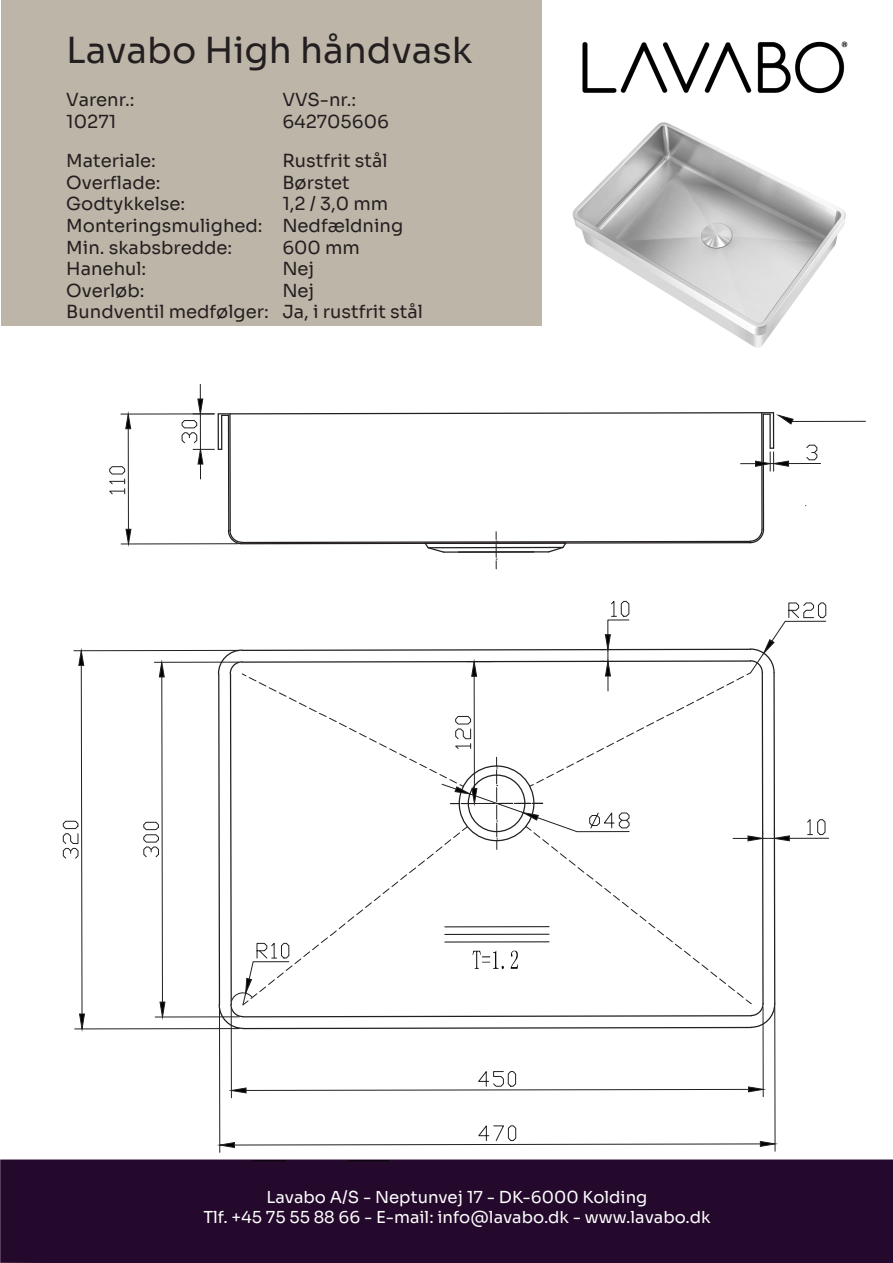
<style>
.page{position:relative;width:893px;height:1263px;background:#fff}
.page>*{position:absolute;margin:0;border:0;box-sizing:border-box;transform-origin:0 0}
.t1{font:36px "Sora";color:#231f20}
.t2{font:18px/21.6px "Sora";color:#231f20}
.t3{font:16.5px/19.8px "Sora";color:#fff;text-align:center}
</style>
<div class="page">
<div style="left:0;top:1159px;width:893px;height:104px;background:#24092c"></div>
<div style="left:1px;top:0;width:541px;height:326px;background:#bdb5a7"></div>
<hr style="left:253px;top:1160px;width:33px;height:1px;background:#050504">
<hr style="left:348px;top:1160px;width:41px;height:1px;background:#050504">
<img style="left:572px;top:122px;width:274px;height:226px">
<hr style="left:229px;top:414px;width:2px;height:116px;background:#231f20">
<hr style="left:228px;top:415px;width:1px;height:115px;background:#231f20">
<hr style="left:761px;top:413px;width:2px;height:116px;background:#231f20">
<hr style="left:763px;top:414px;width:1px;height:115px;background:#231f20">
<svg style="left:227px;top:528px;width:538px;height:41px"></svg>
<hr style="left:121px;top:413px;width:93px;height:1px;background:#231f20">
<hr style="left:121px;top:543px;width:117px;height:1px;background:#231f20">
<hr style="left:128px;top:429px;width:1px;height:100px;background:#231f20">
<svg style="left:125px;top:413px;width:6px;height:16px"></svg>
<svg style="left:125px;top:528px;width:7px;height:17px"></svg>
<svg style="left:109px;top:466px;width:17px;height:29px"></svg>
<hr style="left:231px;top:1008px;width:1px;height:90px;background:#231f20">
<hr style="left:763px;top:1007px;width:1px;height:90px;background:#231f20">
<svg style="left:231px;top:1069px;width:533px;height:25px"></svg>
<hr style="left:219px;top:1008px;width:1px;height:144px;background:#231f20">
<hr style="left:774px;top:1007px;width:1px;height:144px;background:#231f20">
<svg style="left:219px;top:1124px;width:557px;height:24px"></svg>
<hr style="left:154px;top:662px;width:85px;height:1px;background:#231f20">
<hr style="left:155px;top:1016px;width:84px;height:1px;background:#231f20">
<svg style="left:143px;top:661px;width:23px;height:357px"></svg>
<hr style="left:75px;top:1028px;width:164px;height:1px;background:#231f20">
<hr style="left:74px;top:650px;width:165px;height:1px;background:#231f20">
<svg style="left:63px;top:650px;width:22px;height:380px"></svg>
<hr style="left:788px;top:463px;width:33px;height:1px;background:#231f20">
<svg style="left:181px;top:384px;width:613px;height:95px"></svg>
<svg style="left:806px;top:444px;width:12px;height:17px"></svg>
<hr style="left:792px;top:421px;width:73px;height:1px;background:#231f20">
<hr style="left:789px;top:838px;width:40px;height:1px;background:#231f20">
<svg style="left:217px;top:600px;width:609px;height:430px"></svg>
<img style="left:582px;top:41px;width:266px;height:53px">
<h1 class="t1" style="left:66px;top:21px;width:408px">Lavabo High håndvask</h1>
<p class="t2" style="left:66px;top:88px;width:70px">Varenr.:</p>
<p class="t2" style="left:282px;top:88px;width:75px">VVS-nr.:</p>
<p class="t2" style="left:66px;top:109px;width:51px">10271</p>
<p class="t2" style="left:282px;top:109px;width:108px">642705606</p>
<p class="t2" style="left:66px;top:148px;width:91px">Materiale:</p>
<p class="t2" style="left:282px;top:148px;width:107px">Rustfrit stål</p>
<p class="t2" style="left:66px;top:170px;width:96px">Overflade:</p>
<p class="t2" style="left:282px;top:170px;width:69px">Børstet</p>
<p class="t2" style="left:66px;top:191px;width:120px">Godtykkelse:</p>
<p class="t2" style="left:66px;top:191px;width:338px;text-indent:216px">1,2 / 3,0 mm<br>Monteringsmulighed: Nedfældning<br>Min. skabsbredde:</p>
<p class="t2" style="left:282px;top:235px;width:79px">600 mm</p>
<p class="t2" style="left:66px;top:256px;width:82px">Hanehul:</p>
<p class="t2" style="left:282px;top:256px;width:34px">Nej</p>
<p class="t2" style="left:66px;top:278px;width:80px">Overløb:</p>
<p class="t2" style="left:66px;top:278px;width:358px;text-indent:216px">Nej<br>Bundventil medfølger: Ja, i rustfrit stål</p>
<p class="t3" style="left:203px;top:1186px;width:509px">Lavabo A/S - Neptunvej 17 - DK-6000 Kolding<br>Tlf. +45 75 55 88 66 - E-mail: info@lavabo.dk - www.lavabo.dk</p>
</div>
